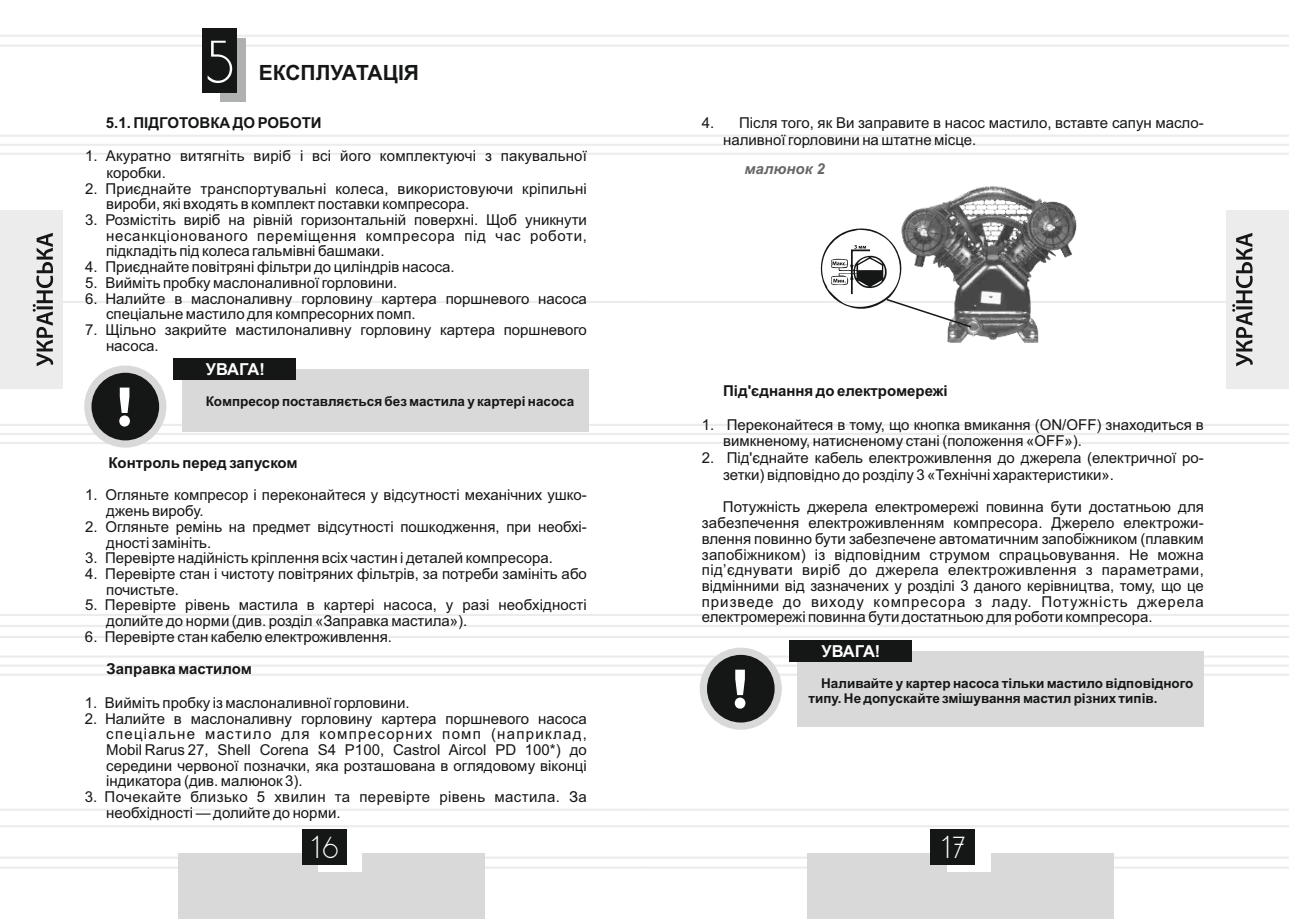
<style>
.page{position:relative;width:1289px;height:919px;background:#fff}
.page>*{position:absolute;margin:0;border:0;box-sizing:border-box;transform-origin:0 0}
.t1{font:52.2px "DS Standart Cyr";color:#fff}
.t2{font:26.25px "DS Standart Cyr";color:#fff}
.t3{font:700 21px "Arial";color:#151616}
.t4{font:700 16.5px "Arial";letter-spacing:-.025em;color:#fff}
.t5{font:15px/15.8px "Arial";color:#151616}
.t6{font:700 15px "Arial";color:#151616}
.t7{font:15px/15.8px "Arial";letter-spacing:.025em;color:#151616}
.t8{font:italic 700 15px "Arial";color:#676767}
.t9{font:700 13.5px/15.1px "Arial";color:#151616}
</style>
<div class="page">
<hr style="left:644px;top:135px;width:644px;height:2px;background:#ececec">
<hr style="left:644px;top:153px;width:644px;height:2px;background:#ececec">
<hr style="left:644px;top:424px;width:644px;height:2px;background:#ececec">
<hr style="left:644px;top:442px;width:644px;height:2px;background:#ececec">
<hr style="left:644px;top:614px;width:644px;height:2px;background:#ececec">
<hr style="left:644px;top:635px;width:644px;height:3px;background:#ececec">
<hr style="left:644px;top:655px;width:644px;height:2px;background:#ececec">
<hr style="left:644px;top:856px;width:644px;height:2px;background:#ececec">
<hr style="left:644px;top:866px;width:644px;height:2px;background:#ececec">
<hr style="left:644px;top:35px;width:644px;height:2px;background:#ececec">
<hr style="left:644px;top:45px;width:644px;height:2px;background:#ececec">
<hr style="left:644px;top:808px;width:644px;height:2px;background:#ececec">
<hr style="left:644px;top:825px;width:644px;height:2px;background:#ececec">
<hr style="left:644px;top:301px;width:644px;height:2px;background:#ececec">
<hr style="left:0;top:135px;width:644px;height:2px;background:#ececec">
<hr style="left:0;top:144px;width:1288px;height:2px;background:#ececec">
<hr style="left:0;top:153px;width:644px;height:2px;background:#ececec">
<hr style="left:0;top:424px;width:644px;height:2px;background:#ececec">
<svg style="left:0;top:432px;width:1288px;height:4px"></svg>
<hr style="left:0;top:442px;width:644px;height:2px;background:#ececec">
<hr style="left:0;top:614px;width:644px;height:2px;background:#ececec">
<hr style="left:0;top:625px;width:1288px;height:2px;background:#ececec">
<hr style="left:0;top:635px;width:644px;height:3px;background:#ececec">
<hr style="left:0;top:655px;width:644px;height:2px;background:#ececec">
<hr style="left:0;top:856px;width:644px;height:2px;background:#ececec">
<hr style="left:0;top:866px;width:644px;height:2px;background:#ececec">
<hr style="left:0;top:35px;width:644px;height:2px;background:#ececec">
<hr style="left:0;top:45px;width:644px;height:2px;background:#ececec">
<hr style="left:0;top:808px;width:644px;height:2px;background:#ececec">
<hr style="left:0;top:825px;width:644px;height:2px;background:#ececec">
<hr style="left:0;top:301px;width:644px;height:2px;background:#ececec">
<div style="left:178px;top:853px;width:307px;height:65px;background:#d9d9da"></div>
<div style="left:318px;top:832px;width:44px;height:39px;background:#fff"></div>
<div style="left:301px;top:829px;width:45px;height:36px;background:#151616"></div>
<div style="left:0;top:210px;width:62px;height:179px;background:#ececec"></div>
<svg style="left:33px;top:233px;width:20px;height:133px"></svg>
<div style="left:807px;top:853px;width:306px;height:65px;background:#d9d9da"></div>
<div style="left:946px;top:832px;width:44px;height:39px;background:#fff"></div>
<div style="left:930px;top:829px;width:45px;height:36px;background:#151616"></div>
<div style="left:1226px;top:210px;width:62px;height:179px;background:#ececec"></div>
<svg style="left:1232px;top:233px;width:20px;height:133px"></svg>
<div style="left:220px;top:39px;width:26px;height:63px;background:#afb0b0"></div>
<div style="left:202px;top:28px;width:35px;height:65px;background:#151616"></div>
<div style="left:84px;top:365px;width:82px;height:82px;border:14px solid #d9d9da;border-radius:50%"></div>
<div style="left:91px;top:373px;width:68px;height:67px;background:#151616;border-radius:50%"></div>
<svg style="left:119px;top:387px;width:11px;height:39px"></svg>
<div style="left:182px;top:369px;width:406px;height:62px;background:#d9d9da"></div>
<div style="left:173px;top:358px;width:123px;height:21px;background:#151616"></div>
<img style="left:902px;top:186px;width:175px;height:157px">
<svg style="left:820px;top:225px;width:152px;height:104px"></svg>
<div style="left:699px;top:647px;width:82px;height:82px;border:14px solid #d9d9da;border-radius:50%"></div>
<div style="left:707px;top:654px;width:67px;height:68px;background:#151616;border-radius:50%"></div>
<svg style="left:0;top:663px;width:1288px;height:45px"></svg>
<div style="left:797px;top:651px;width:406px;height:75px;background:#d9d9da"></div>
<div style="left:789px;top:640px;width:122px;height:21px;background:#151616"></div>
<h1 class="t1" style="left:206px;top:41px;width:28px">5</h1>
<h3 class="t3" style="left:259px;top:65px;width:162px">ЕКСПЛУАТАЦІЯ</h3>
<p class="t6" style="left:106px;top:117px;width:217px">5.1. ПІДГОТОВКА ДО РОБОТИ</p>
<p class="t5" style="left:106px;top:149px;width:482px;line-height:16.8px;text-indent:-21px">1. Акуратно витягніть виріб і всі його комплектуючі з пакувальної коробки.</p>
<p class="t5" style="left:106px;top:182px;width:482px;text-indent:-21px">2. Приєднайте транспортувальні колеса, використовуючи кріпильні вироби, які входять в комплект поставки компресора.</p>
<p class="t5" style="left:106px;top:213px;width:482px;text-align:justify;text-indent:-21px">3. Розмістіть виріб на рівній горизонтальній поверхні. Щоб уникнути несанкціонованого переміщення компресора під час роботи, підкладіть під колеса гальмівні башмаки.</p>
<p class="t5" style="left:85px;top:260px;width:371px">4. Приєднайте повітряні фільтри до циліндрів насоса.</p>
<p class="t5" style="left:85px;top:276px;width:314px">5. Вийміть пробку маслоналивної горловини.</p>
<p class="t5" style="left:106px;top:292px;width:482px;text-indent:-21px">6. Налийте в маслоналивну горловину картера поршневого насоса спеціальне мастило для компресорних помп.</p>
<p class="t5" style="left:106px;top:323px;width:482px;text-indent:-21px">7. Щільно закрийте мастилоналивну горловину картера поршневого насоса.</p>
<p class="t4" style="left:206px;top:363px;width:60px">УВАГА!</p>
<p class="t9" style="left:206px;top:395px;width:370px">Компресор поставляється без мастила у картері насоса</p>
<p class="t6" style="left:108px;top:457px;width:191px">Контроль перед запуском</p>
<p class="t5" style="left:106px;top:488px;width:482px;text-indent:-21px">1. Огляньте компресор і переконайтеся у відсутності механічних ушко&shy;джень виробу.</p>
<p class="t5" style="left:106px;top:520px;width:482px;text-indent:-21px">2. Огляньте ремінь на предмет відсутності пошкодження, при необхі&shy;дності замініть.</p>
<p class="t5" style="left:85px;top:551px;width:469px">3. Перевірте надійність кріплення всіх частин і деталей компресора.</p>
<p class="t5" style="left:106px;top:567px;width:482px;text-indent:-21px">4. Перевірте стан і чистоту повітряних фільтрів, за потреби замініть або почистьте.</p>
<p class="t5" style="left:106px;top:598px;width:482px;text-indent:-21px">5. Перевірте рівень мастила в картері насоса, у разі необхідності долийте до норми (див. розділ «Заправка мастила»).</p>
<p class="t5" style="left:85px;top:630px;width:308px">6. Перевірте стан кабелю електроживлення.</p>
<p class="t6" style="left:106px;top:663px;width:147px">Заправка мастилом</p>
<p class="t5" style="left:85px;top:696px;width:326px">1. Вийміть пробку із маслоналивної горловини.</p>
<p class="t5" style="left:106px;top:711px;width:482px;text-align:justify;text-indent:-21px">2. Налийте в маслоналивну горловину картера поршневого насоса спеціальне мастило для компресорних помп (наприклад, Mobil Rarus 27, Shell Corena S4 P100, Castrol Aircol PD 100*) до середини червоної позначки, яка розташована в оглядовому віконці індикатора (див. малюнок 3).</p>
<p class="t7" style="left:106px;top:790px;width:482px;text-indent:-21px">3. Почекайте близько 5 хвилин та перевірте рівень мастила. За необхідності — долийте до норми.</p>
<p class="t5" style="left:723px;top:115px;width:482px;line-height:16.8px;text-indent:-21px">4. Після того, як Ви заправите в насос мастило, вставте сапун масло&shy;наливної горловини на штатне місце.</p>
<p class="t8" style="left:744px;top:163px;width:82px">малюнок 2</p>
<p class="t6" style="left:723px;top:385px;width:226px">Під'єднання до електромережі</p>
<p class="t5" style="left:723px;top:417px;width:482px;line-height:16.8px;text-indent:-21px">1. Переконайтеся в тому, що кнопка вмикання (ON/ОFF) знаходиться в вимкненому, натисненому стані (положення «ОFF»).</p>
<p class="t5" style="left:723px;top:451px;width:482px;line-height:16.8px;text-indent:-21px">2. Під'єднайте кабель електроживлення до джерела (електричної ро&shy;зетки) відповідно до розділу 3 «Технічні характеристики».</p>
<p class="t5" style="left:702px;top:500px;width:503px;text-align:justify;text-indent:21px">Потужність джерела електромережі повинна бути достатньою для забезпечення електроживленням компресора. Джерело електрожи&shy;влення повинно бути забезпечене автоматичним запобіжником (плавким запобіжником) із відповідним струмом спрацьовування. Не можна під’єднувати виріб до джерела електроживлення з параметрами, відмінними від зазначених у розділі 3 даного керівництва, тому, що це призведе до виходу компресора з ладу. Потужність джерела електромережі повинна бути достатньою для роботи компресора.</p>
<p class="t4" style="left:821px;top:644px;width:60px">УВАГА!</p>
<p class="t9" style="left:808px;top:677px;width:386px;text-indent:13px">Наливайте у картер насоса тільки мастило відповідного типу. Не допускайте змішування мастил різних типів.</p>
<h2 class="t2" style="left:311px;top:836px;width:28px">16</h2>
<h2 class="t2" style="left:941px;top:836px;width:25px">17</h2>
</div>
